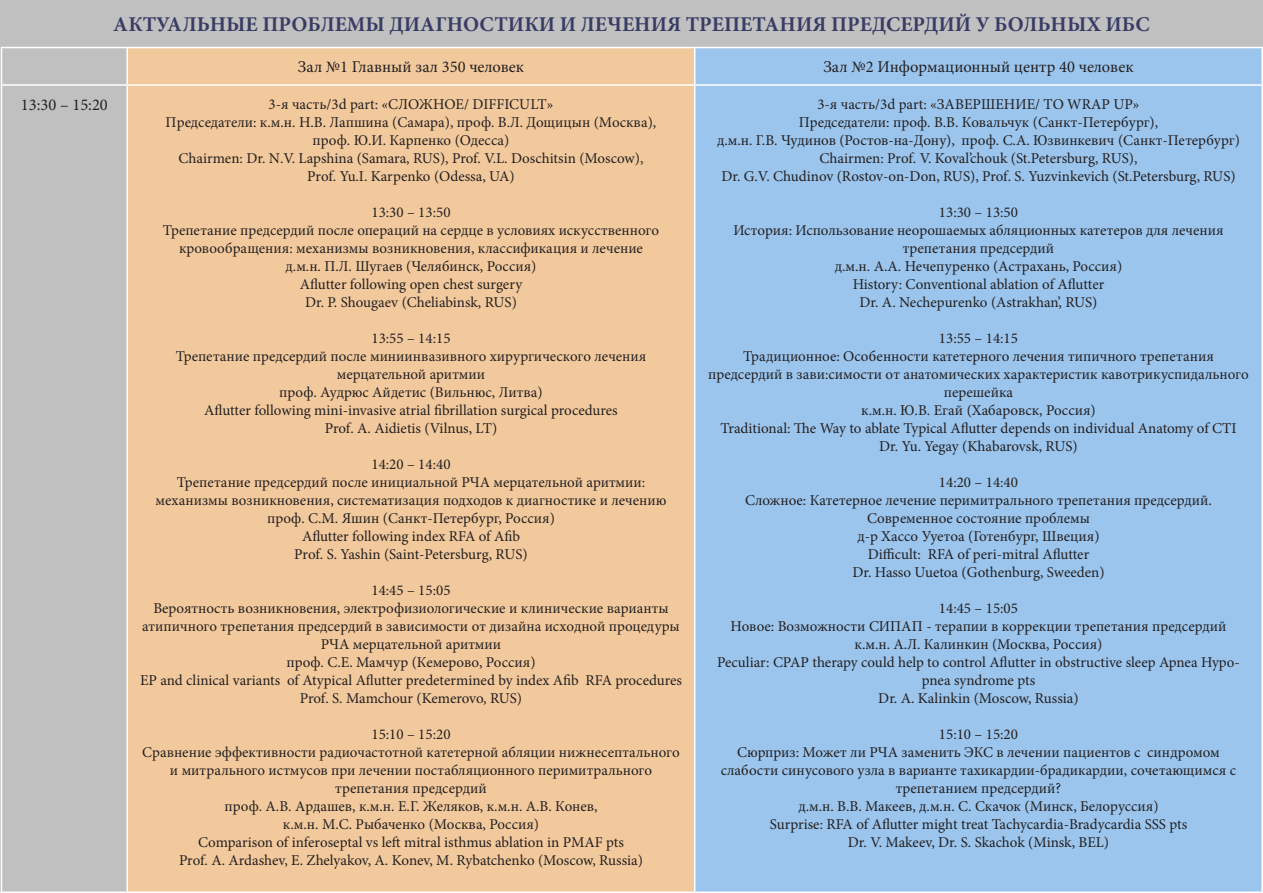
<style>
.page{position:relative;width:1263px;height:893px;background:#fff}
.page>*{position:absolute;margin:0;border:0;box-sizing:border-box;transform-origin:0 0}
.t1{font:700 21px "Minion Pro";color:#383d65}
.Paragraph_Style_1{font:16.5px "Minion Pro";color:#231f20}
.Paragraph_Style_1-2{font:15px/18px "Minion Pro";color:#231f20;text-align:center}
</style>
<div class="page">
<div style="left:0;top:1px;width:1262px;height:891px;background:#c0c0c0"></div>
<div style="left:127px;top:48px;width:568px;height:37px;background:#f2c99d"></div>
<div style="left:695px;top:48px;width:567px;height:37px;background:#9bc5ed"></div>
<div style="left:127px;top:85px;width:568px;height:807px;background:#f2c99d"></div>
<div style="left:695px;top:85px;width:567px;height:807px;background:#9bc5ed"></div>
<hr style="left:1px;top:84px;width:126px;height:2px;background:#fff">
<hr style="left:126px;top:86px;width:2px;height:805px;background:#fff">
<hr style="left:694px;top:86px;width:1px;height:805px;background:#fff">
<hr style="left:1261px;top:86px;width:2px;height:805px;background:#fff">
<hr style="left:1px;top:891px;width:126px;height:2px;background:#fff">
<hr style="left:127px;top:891px;width:568px;height:2px;background:#fff">
<hr style="left:695px;top:891px;width:568px;height:2px;background:#fff">
<hr style="left:1px;top:47px;width:126px;height:1px;background:#fff">
<hr style="left:1px;top:48px;width:1px;height:36px;background:#fff">
<hr style="left:1px;top:86px;width:1px;height:805px;background:#fff">
<hr style="left:127px;top:47px;width:568px;height:1px;background:#fff">
<hr style="left:126px;top:48px;width:2px;height:36px;background:#fff">
<hr style="left:127px;top:84px;width:568px;height:2px;background:#fff">
<hr style="left:694px;top:48px;width:1px;height:36px;background:#fff">
<hr style="left:695px;top:47px;width:568px;height:1px;background:#fff">
<hr style="left:1261px;top:48px;width:2px;height:36px;background:#fff">
<hr style="left:695px;top:84px;width:568px;height:2px;background:#fff">
<p class="t1" style="left:113px;top:10px;width:1038px">АКТУАЛЬНЫЕ ПРОБЛЕМЫ ДИАГНОСТИКИ И ЛЕЧЕНИЯ ТРЕПЕТАНИЯ ПРЕДСЕРДИЙ У БОЛЬНЫХ ИБС</p>
<p class="Paragraph_Style_1" style="left:298px;top:56px;width:228px">Зал №1 Главный зал 350 человек</p>
<p class="Paragraph_Style_1" style="left:823px;top:56px;width:312px">Зал №2 Информационный центр 40 человек</p>
<p class="Paragraph_Style_1" style="left:21px;top:93px;width:88px">13:30 – 15:20</p>
<p class="Paragraph_Style_1-2" style="left:269px;top:95px;width:286px">3-я часть/3d part: «СЛОЖНОЕ/ DIFFICULT»</p>
<p class="Paragraph_Style_1-2" style="left:166px;top:113px;width:492px">Председатели: к.м.н. Н.В. Лапшина (Самара), проф. В.Л. Дощицын (Москва),</p>
<p class="Paragraph_Style_1-2" style="left:313px;top:131px;width:198px">проф. Ю.И. Карпенко (Одесса)</p>
<p class="Paragraph_Style_1-2" style="left:179px;top:149px;width:466px">Chairmen: Dr. N.V. Lapshina (Samara, RUS), Prof. V.L. Doschitsin (Moscow),</p>
<p class="Paragraph_Style_1-2" style="left:307px;top:167px;width:209px">Prof. Yu.I. Karpenko (Odessa, UA)</p>
<p class="Paragraph_Style_1-2" style="left:371px;top:203px;width:81px">13:30 – 13:50</p>
<p class="Paragraph_Style_1-2" style="left:163px;top:221px;width:498px">Трепетание предсердий после операций на сердце в условиях искусственного кровообращения: механизмы возникновения, классификация и лечение</p>
<p class="Paragraph_Style_1-2" style="left:286px;top:257px;width:252px">д.м.н. П.Л. Шугаев (Челябинск, Россия)</p>
<p class="Paragraph_Style_1-2" style="left:300px;top:275px;width:224px">Aflutter following open chest surgery</p>
<p class="Paragraph_Style_1-2" style="left:305px;top:293px;width:213px">Dr. P. Shougaev (Cheliabinsk, RUS)</p>
<p class="Paragraph_Style_1-2" style="left:371px;top:329px;width:81px">13:55 – 14:15</p>
<p class="Paragraph_Style_1-2" style="left:176px;top:347px;width:472px">Трепетание предсердий после миниинвазивного хирургического лечения мерцательной аритмии</p>
<p class="Paragraph_Style_1-2" style="left:279px;top:383px;width:265px">проф. Аудрюс Айдетис (Вильнюс, Литва)</p>
<p class="Paragraph_Style_1-2" style="left:204px;top:401px;width:415px">Aflutter following mini-invasive atrial fibrillation surgical procedures</p>
<p class="Paragraph_Style_1-2" style="left:325px;top:419px;width:174px">Prof. A. Aidietis (Vilnus, LT)</p>
<p class="Paragraph_Style_1-2" style="left:371px;top:455px;width:81px">14:20 – 14:40</p>
<p class="Paragraph_Style_1-2" style="left:156px;top:473px;width:512px">Трепетание предсердий после инициальной РЧА мерцательной аритмии: механизмы возникновения, систематизация подходов к диагностике и лечению</p>
<p class="Paragraph_Style_1-2" style="left:267px;top:509px;width:289px">проф. С.М. Яшин (Санкт-Петербург, Россия)</p>
<p class="Paragraph_Style_1-2" style="left:302px;top:527px;width:219px">Aflutter following index RFA of Afib</p>
<p class="Paragraph_Style_1-2" style="left:294px;top:545px;width:235px">Prof. S. Yashin (Saint-Petersburg, RUS)</p>
<p class="Paragraph_Style_1-2" style="left:371px;top:581px;width:81px">14:45 – 15:05</p>
<p class="Paragraph_Style_1-2" style="left:142px;top:599px;width:539px">Вероятность возникновения, электрофизиологические и клинические варианты атипичного трепетания предсердий в зависимости от дизайна исходной процедуры<br>РЧА мерцательной аритмии</p>
<p class="Paragraph_Style_1-2" style="left:286px;top:653px;width:251px">проф. С.Е. Мамчур (Кемерово, Россия)</p>
<p class="Paragraph_Style_1-2" style="left:140px;top:671px;width:543px">EP and clinical variants of Atypical Aflutter predetermined by index Afib RFA procedures</p>
<p class="Paragraph_Style_1-2" style="left:300px;top:689px;width:224px">Prof. S. Mamchour (Kemerovo, RUS)</p>
<p class="Paragraph_Style_1-2" style="left:371px;top:725px;width:81px">15:10 – 15:20</p>
<p class="Paragraph_Style_1-2" style="left:142px;top:743px;width:539px">Сравнение эффективности радиочастотной катетерной абляции нижнесептального и митрального истмусов при лечении постабляционного перимитрального трепетания предсердий</p>
<p class="Paragraph_Style_1-2" style="left:225px;top:797px;width:374px">проф. А.В. Ардашев, к.м.н. Е.Г. Желяков, к.м.н. А.В. Конев,</p>
<p class="Paragraph_Style_1-2" style="left:283px;top:815px;width:258px">к.м.н. М.С. Рыбаченко (Москва, Россия)</p>
<p class="Paragraph_Style_1-2" style="left:198px;top:833px;width:427px">Comparison of inferoseptal vs left mitral isthmus ablation in PMAF pts</p>
<p class="Paragraph_Style_1-2" style="left:179px;top:851px;width:465px">Prof. A. Ardashev, E. Zhelyakov, А. Konev, М. Rybatchenko (Moscow, Russia)</p>
<p class="Paragraph_Style_1-2" style="left:817px;top:95px;width:324px">3-я часть/3d part: «ЗАВЕРШЕНИЕ/ TO WRAP UP»</p>
<p class="Paragraph_Style_1-2" style="left:799px;top:113px;width:361px">Председатели: проф. В.В. Ковальчук (Санкт-Петербург),</p>
<p class="Paragraph_Style_1-2" style="left:717px;top:131px;width:524px">д.м.н. Г.В. Чудинов (Ростов-на-Дону), проф. С.А. Юзвинкевич (Санкт-Петербург)</p>
<p class="Paragraph_Style_1-2" style="left:819px;top:149px;width:319px">Chairmen: Prof. V. Koval’chouk (St.Petersburg, RUS),</p>
<p class="Paragraph_Style_1-2" style="left:721px;top:167px;width:516px">Dr. G.V. Chudinov (Rostov-on-Don, RUS), Prof. S. Yuzvinkevich (St.Petersburg, RUS)</p>
<p class="Paragraph_Style_1-2" style="left:939px;top:203px;width:81px">13:30 – 13:50</p>
<p class="Paragraph_Style_1-2" style="left:733px;top:221px;width:492px">История: Использование неорошаемых абляционных катетеров для лечения трепетания предсердий</p>
<p class="Paragraph_Style_1-2" style="left:835px;top:257px;width:289px">д.м.н. А.А. Нечепуренко (Астрахань, Россия)</p>
<p class="Paragraph_Style_1-2" style="left:853px;top:275px;width:253px">History: Conventional ablation of Aflutter</p>
<p class="Paragraph_Style_1-2" style="left:859px;top:293px;width:239px">Dr. A. Nechepurenko (Astrakhan’, RUS)</p>
<p class="Paragraph_Style_1-2" style="left:939px;top:329px;width:81px">13:55 – 14:15</p>
<p class="Paragraph_Style_1-2" style="left:708px;top:347px;width:542px">Традиционное: Особенности катетерного лечения типичного трепетания предсердий в зави:симости от анатомических характеристик кавотрикуспидального перешейка</p>
<p class="Paragraph_Style_1-2" style="left:861px;top:401px;width:236px">к.м.н. Ю.В. Егай (Хабаровск, Россия)</p>
<p class="Paragraph_Style_1-2" style="left:720px;top:419px;width:517px">Traditional: The Way to ablate Typical Aflutter depends on individual Anatomy of CTI</p>
<p class="Paragraph_Style_1-2" style="left:879px;top:437px;width:200px">Dr. Yu. Yegay (Khabarovsk, RUS)</p>
<p class="Paragraph_Style_1-2" style="left:939px;top:473px;width:81px">14:20 – 14:40</p>
<p class="Paragraph_Style_1-2" style="left:745px;top:491px;width:468px">Сложное: Катетерное лечение перимитрального трепетания предсердий.<br>Современное состояние проблемы</p>
<p class="Paragraph_Style_1-2" style="left:857px;top:527px;width:244px">д-р Хассо Ууетоа (Готенбург, Швеция)</p>
<p class="Paragraph_Style_1-2" style="left:868px;top:545px;width:223px">Difficult: RFA of peri-mitral Aflutter</p>
<p class="Paragraph_Style_1-2" style="left:852px;top:563px;width:254px">Dr. Hasso Uuetoa (Gothenburg, Sweeden)</p>
<p class="Paragraph_Style_1-2" style="left:939px;top:599px;width:81px">14:45 – 15:05</p>
<p class="Paragraph_Style_1-2" style="left:731px;top:617px;width:497px">Новое: Возможности СИПАП - терапии в коррекции трепетания предсердий</p>
<p class="Paragraph_Style_1-2" style="left:854px;top:635px;width:249px">к.м.н. А.Л. Калинкин (Москва, Россия)</p>
<p class="Paragraph_Style_1-2" style="left:717px;top:653px;width:524px">Peculiar: CPAP therapy could help to control Aflutter in obstructive sleep Apnea Hypo&shy;pnea syndrome pts</p>
<p class="Paragraph_Style_1-2" style="left:878px;top:689px;width:202px">Dr. A. Kalinkin (Moscow, Russia)</p>
<p class="Paragraph_Style_1-2" style="left:939px;top:725px;width:81px">15:10 – 15:20</p>
<p class="Paragraph_Style_1-2" style="left:721px;top:743px;width:516px">Сюрприз: Может ли РЧА заменить ЭКС в лечении пациентов с синдромом слабости синусового узла в варианте тахикардии-брадикардии, сочетающимся с трепетанием предсердий?</p>
<p class="Paragraph_Style_1-2" style="left:798px;top:797px;width:362px">д.м.н. В.В. Макеев, д.м.н. С. Скачок (Минск, Белоруссия)</p>
<p class="Paragraph_Style_1-2" style="left:770px;top:815px;width:419px">Surprise: RFA of Aflutter might treat Tachycardia-Bradycardia SSS pts</p>
<p class="Paragraph_Style_1-2" style="left:848px;top:833px;width:263px">Dr. V. Makeev, Dr. S. Skachok (Minsk, BEL)</p>
</div>
